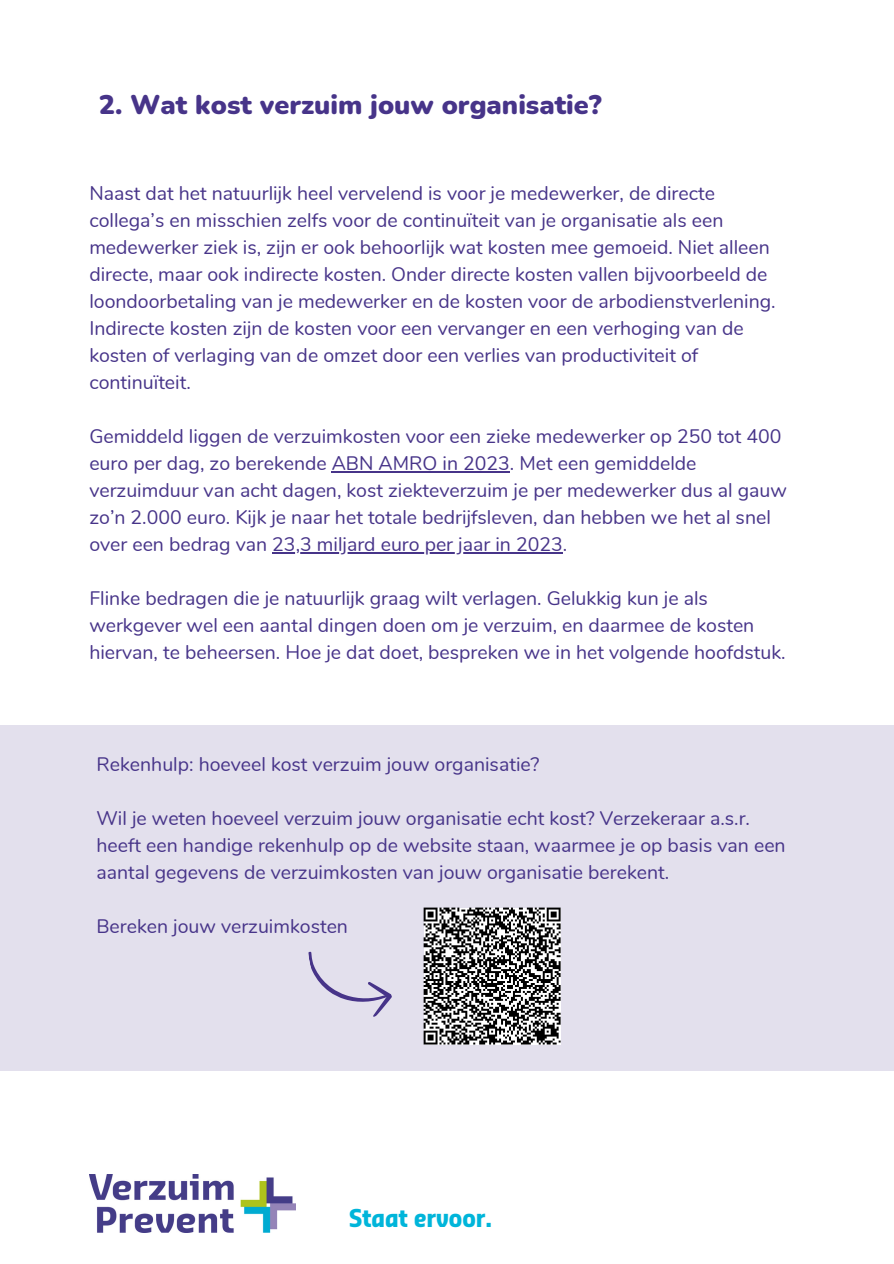
<style>
.page{position:relative;width:894px;height:1264px;background:#fff}
.page>*{position:absolute;margin:0;border:0;box-sizing:border-box;transform-origin:0 0}
.t1{font:900 27px "Nunito";color:#473489}
.t2{font:700 24px "Sansa Con Pro";color:#00b5da}
.t3{font:19.5px/27px "Nunito";color:#473489}
</style>
<div class="page">
<img style="left:89px;top:1174px;width:206px;height:58px">
<div style="left:0;top:725px;width:893px;height:345px;background:#e3e0ed"></div>
<svg style="left:423px;top:907px;width:137px;height:137px;background:#7c7c7c"></svg>
<svg style="left:308px;top:951px;width:84px;height:66px"></svg>
<hr style="left:332px;top:471px;width:178px;height:1px;background:#473489">
<hr style="left:272px;top:552px;width:290px;height:1px;background:#473489">
<h3 class="t1" style="left:99px;top:87px;width:504px">2. Wat kost verzuim jouw organisatie?</h3>
<h3 class="t3" style="left:89px;top:180px;width:687px">Naast dat het natuurlijk heel vervelend is voor je medewerker, de directe collega’s en misschien zelfs voor de continuïteit van je organisatie als een medewerker ziek is, zijn er ook behoorlijk wat kosten mee gemoeid. Niet alleen directe, maar ook indirecte kosten. Onder directe kosten vallen bijvoorbeeld de loondoorbetaling van je medewerker en de kosten voor de arbodienstverlening.<br>Indirecte kosten zijn de kosten voor een vervanger en een verhoging van de kosten of verlaging van de omzet door een verlies van productiviteit of continuïteit.</h3>
<h3 class="t3" style="left:89px;top:423px;width:698px">Gemiddeld liggen de verzuimkosten voor een zieke medewerker op 250 tot 400 euro per dag, zo berekende ABN AMRO in 2023. Met een gemiddelde verzuimduur van acht dagen, kost ziekteverzuim je per medewerker dus al gauw zo’n 2.000 euro. Kijk je naar het totale bedrijfsleven, dan hebben we het al snel over een bedrag van 23,3 miljard euro per jaar in 2023.</h3>
<p class="t3" style="left:89px;top:585px;width:697px">Flinke bedragen die je natuurlijk graag wilt verlagen. Gelukkig kun je als werkgever wel een aantal dingen doen om je verzuim, en daarmee de kosten hiervan, te beheersen. Hoe je dat doet, bespreken we in het volgende hoofdstuk.</p>
<p class="t3" style="left:96px;top:751px;width:444px">Rekenhulp: hoeveel kost verzuim jouw organisatie?</p>
<p class="t3" style="left:96px;top:805px;width:690px">Wil je weten hoeveel verzuim jouw organisatie echt kost? Verzekeraar a.s.r. heeft een handige rekenhulp op de website staan, waarmee je op basis van een aantal gegevens de verzuimkosten van jouw organisatie berekent.</p>
<p class="t3" style="left:96px;top:913px;width:253px">Bereken jouw verzuimkosten</p>
<h3 class="t2" style="left:349px;top:1207px;width:145px">Staat ervoor.</h3>
</div>
